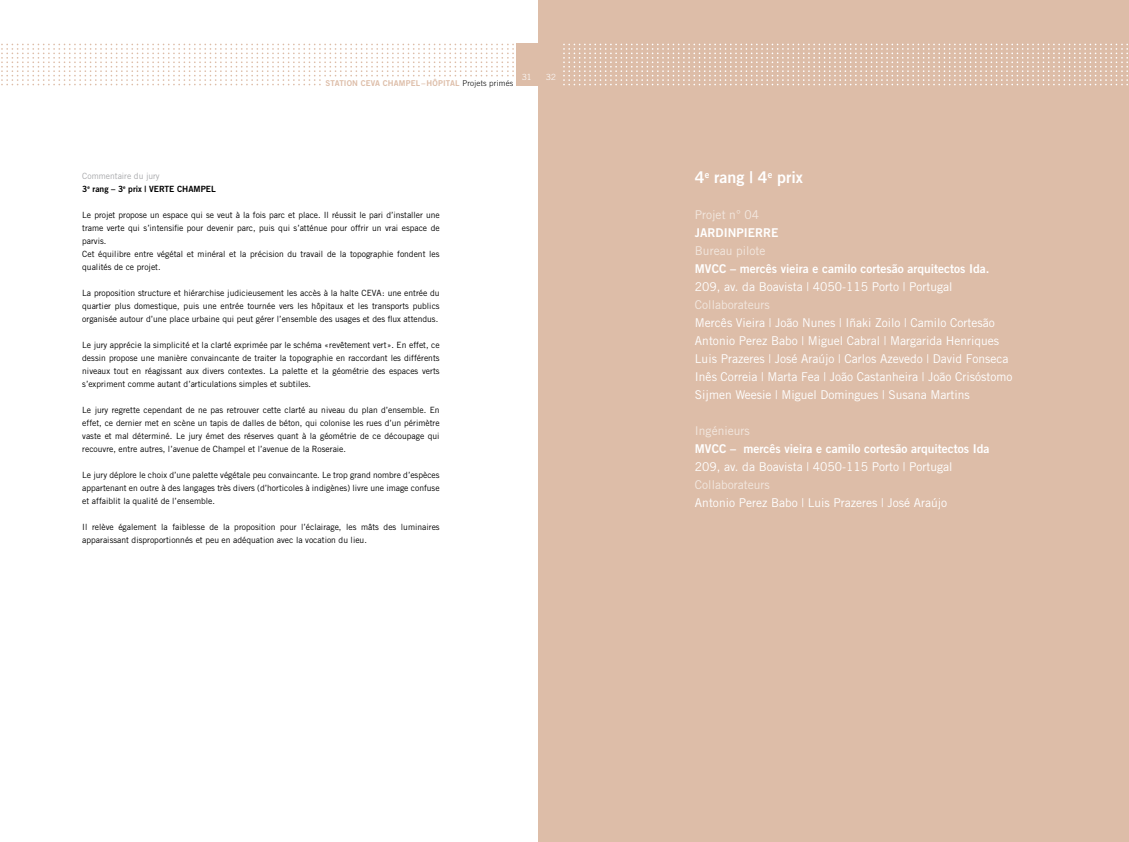
<style>
.page{position:relative;width:1129px;height:842px;background:#fff}
.page>*{position:absolute;margin:0;border:0;box-sizing:border-box;transform-origin:0 0}
.t1{font:16.2px "Trade Gothic Bold Two";color:#fff}
.t2{font:12.1px/18px "Trade Gothic";color:#fff}
.t3{font:12.1px "Trade Gothic Bold Two";color:#fff}
.t4{font:12.1px "Trade Gothic";color:#f3e8e0}
.t5{font:8.6px/13px "Trade Gothic";color:#000;text-align:justify}
.t6{font:8.6px "Trade Gothic Bold Two";color:#000}
.t7{font:8.6px "Trade Gothic";color:#a7a8aa}
.t8{font:300 8.5px "Trade Gothic";color:#fff}
.t9{font:8px "Trade Gothic Bold Two";letter-spacing:.02em;color:#ddbda8}
.s1{font-family:"Trade Gothic";font-weight:300;color:#000}
</style>
<div class="page">
<div style="left:539px;top:0;width:589px;height:842px;background:#ddbda8"></div>
<svg style="left:1px;top:44px;width:513px;height:41px"></svg>
<div style="left:516px;top:43px;width:45px;height:43px;background:#ddbda8"></div>
<div style="left:322px;top:77px;width:192px;height:9px;background:#fff"></div>
<svg style="left:563px;top:44px;width:564px;height:41px"></svg>
<p class="t9" style="left:325px;top:78px;width:189px">STATION CEVA CHAMPEL – HÔPITAL <span class="s1">Projets primés</span></p>
<p class="t8" style="left:522px;top:72px;width:11px">31</p>
<p class="t8" style="left:546px;top:72px;width:11px">32</p>
<p class="t7" style="left:82px;top:171px;width:79px">Commentaire du jury</p>
<p class="t6" style="left:82px;top:184px;width:135px">3<sup>e</sup> rang – 3<sup>e</sup> prix | VERTE CHAMPEL</p>
<p class="t5" style="left:82px;top:208px;width:359px;text-align:left">Le projet propose un espace qui se veut à la fois parc et place. Il réussit le pari d’installer une trame verte qui s’intensifie pour devenir parc, puis qui s’atténue pour offrir un vrai espace de parvis.<br>Cet équilibre entre végétal et minéral et la précision du travail de la topographie fondent les qualités de ce projet.</p>
<p class="t5" style="left:82px;top:286px;width:359px">La proposition structure et hiérarchise judicieusement les accès à la halte CEVA : une entrée du quartier plus domestique, puis une entrée tournée vers les hôpitaux et les transports publics organisée autour d’une place urbaine qui peut gérer l’ensemble des usages et des flux attendus.</p>
<p class="t5" style="left:82px;top:338px;width:359px">Le jury apprécie la simplicité et la clarté exprimée par le schéma « revêtement vert ». En effet, ce dessin propose une manière convaincante de traiter la topographie en raccordant les différents niveaux tout en réagissant aux divers contextes. La palette et la géométrie des espaces verts s’expriment comme autant d’articulations simples et subtiles.</p>
<p class="t5" style="left:82px;top:403px;width:359px">Le jury regrette cependant de ne pas retrouver cette clarté au niveau du plan d’ensemble. En effet, ce dernier met en scène un tapis de dalles de béton, qui colonise les rues d’un périmètre vaste et mal déterminé. Le jury émet des réserves quant à la géométrie de ce découpage qui recouvre, entre autres, l’avenue de Champel et l’avenue de la Roseraie.</p>
<p class="t5" style="left:82px;top:468px;width:359px">Le jury déplore le choix d’une palette végétale peu convaincante. Le trop grand nombre d’espèces appartenant en outre à des langages très divers (d’horticoles à indigènes) livre une image confuse et affaiblit la qualité de l’ensemble.</p>
<p class="t5" style="left:82px;top:520px;width:359px">Il relève également la faiblesse de la proposition pour l’éclairage, les mâts des luminaires apparaissant disproportionnés et peu en adéquation avec la vocation du lieu.</p>
<h1 class="t1" style="left:694px;top:167px;width:109px">4<sup>e</sup> rang | 4<sup>e</sup> prix</h1>
<h2 class="t4" style="left:694px;top:207px;width:66px">Projet n° 04</h2>
<h2 class="t3" style="left:694px;top:225px;width:85px">JARDINPIERRE</h2>
<h2 class="t4" style="left:694px;top:243px;width:72px">Bureau pilote</h2>
<h2 class="t3" style="left:694px;top:261px;width:296px">MVCC – mercês vieira e camilo cortesão arquitectos Ida.</h2>
<h2 class="t2" style="left:694px;top:278px;width:259px">209, av. da Boavista | 4050-115 Porto | Portugal</h2>
<h2 class="t4" style="left:694px;top:297px;width:76px">Collaborateurs</h2>
<p class="t2" style="left:694px;top:314px;width:319px">Mercês Vieira | João Nunes | Iñaki Zoilo | Camilo Cortesão Antonio Perez Babo | Miguel Cabral | Margarida Henriques Luis Prazeres | José Araújo | Carlos Azevedo | David Fonseca Inês Correia | Marta Fea | João Castanheira | João Crisóstomo Sijmen Weesie | Miguel Domingues | Susana Martins</p>
<h2 class="t4" style="left:694px;top:423px;width:56px">Ingénieurs</h2>
<h2 class="t3" style="left:694px;top:441px;width:296px">MVCC – mercês vieira e camilo cortesão arquitectos Ida</h2>
<h2 class="t2" style="left:694px;top:458px;width:259px">209, av. da Boavista | 4050-115 Porto | Portugal</h2>
<h2 class="t4" style="left:694px;top:477px;width:76px">Collaborateurs</h2>
<h2 class="t2" style="left:694px;top:494px;width:253px">Antonio Perez Babo | Luis Prazeres | José Araújo</h2>
</div>
